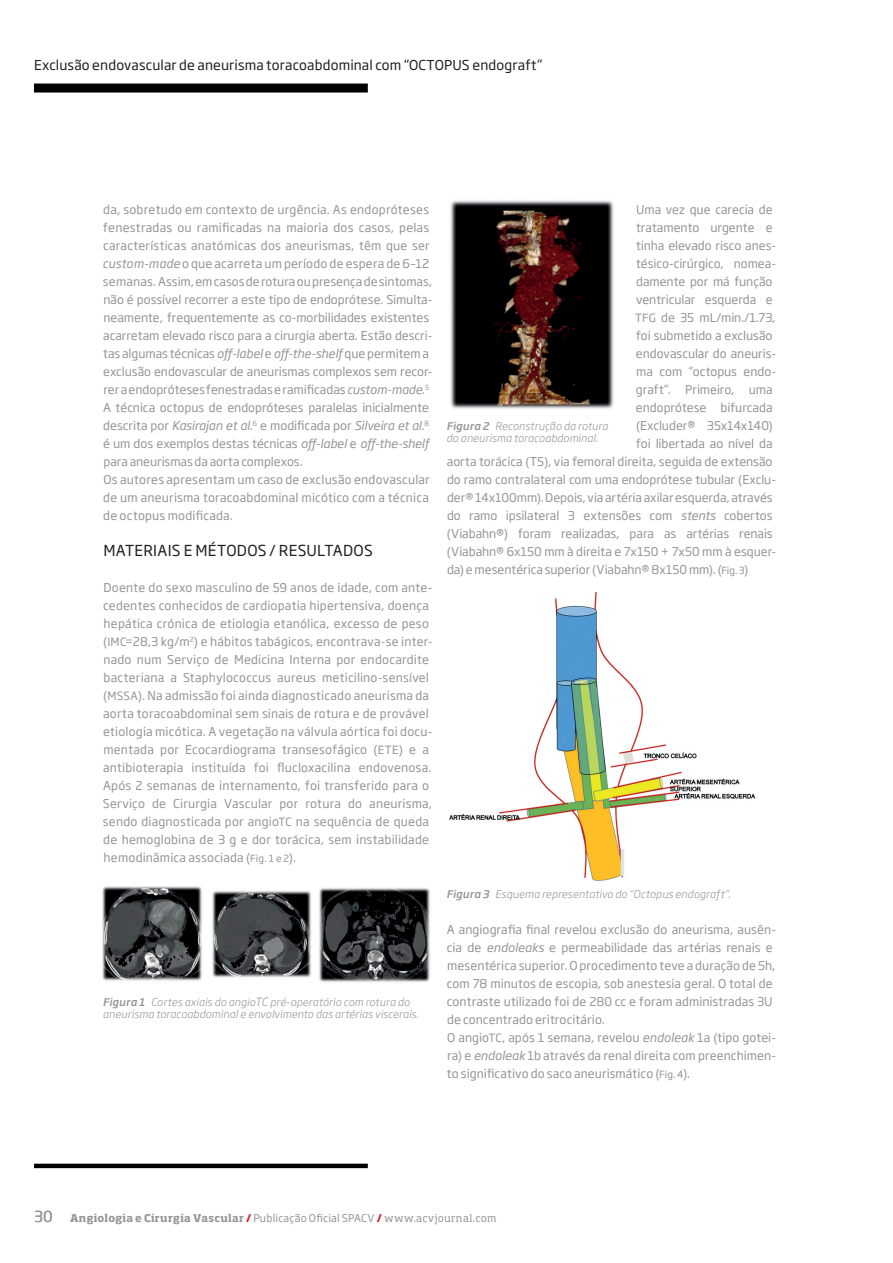
<style>
.page{position:relative;width:893px;height:1263px;background:#fff}
.page>*{position:absolute;margin:0;border:0;box-sizing:border-box;transform-origin:0 0}
.t1{font:15px "Soho Gothic Pro";letter-spacing:.02em;color:#231f20}
.t2{font:13.5px "Soho Gothic Pro";letter-spacing:.01em;color:#231f20}
.t3{font:12px/18px "Soho Gothic Pro";letter-spacing:.005em;color:#939598}
.t4{font:italic 300 10.5px/12px "Soho Gothic Pro";letter-spacing:.015em;color:#939598}
.t5{font:700 10.5px "Soho Std";letter-spacing:.03em;color:#939598}
.s1{font-style:italic}
.s2{font-size:11.25px}
.s3{font-size:9.75px}
.s4{font-weight:500}
.s5{font-family:"Soho Gothic Pro";font-weight:400;font-size:15px}
.s6{color:#e51a23}
.s7{font-family:"Soho Gothic Pro";font-weight:400}
.s8{font-weight:400}
</style>
<div class="page">
<div style="left:34px;top:84px;width:334px;height:9px;background:#000"></div>
<hr style="left:34px;top:1164px;width:334px;height:4px;background:#000">
<img style="left:449px;top:592px;width:307px;height:289px">
<img style="left:102px;top:886px;width:328px;height:96px">
<img style="left:450px;top:200px;width:164px;height:209px">
<p class="t2" style="left:34px;top:55px;width:510px">Exclusão endovascular de aneurisma toracoabdominal com “OCTOPUS endograft”</p>
<p class="t3" style="left:102px;top:200px;width:332px">da, sobretudo em contexto de urgência. As endopróteses fenestradas ou ramificadas na maioria dos casos, pelas características anatómicas dos aneurismas, têm que ser <span class="s1">custom-made</span> o que acarreta um período de espera de 6–12 semanas. Assim, em casos de rotura ou presença de sintomas, não é possível recorrer a este tipo de endoprótese. Simulta&shy;neamente, frequentemente as co-morbilidades existentes acarretam elevado risco para a cirurgia aberta. Estão descri&shy;tas algumas técnicas <span class="s1">off-label</span> e <span class="s1">off-the-shelf</span> que permitem a exclusão endovascular de aneurismas complexos sem recor&shy;rer a endopróteses fenestradas e ramificadas <span class="s1">custom-made</span>.<sup>5<br></sup>A técnica octopus de endopróteses paralelas inicialmente descrita por <span class="s1">Kasirajan et al.</span><sup>6</sup> e modificada por <span class="s1">Silveira et al.</span><sup>8 </sup>é um dos exemplos destas técnicas <span class="s1">off-label</span> e <span class="s1">off-the-shelf </span>para aneurismas da aorta complexos.<br>Os autores apresentam um caso de exclusão endovascular de um aneurisma toracoabdominal micótico com a técnica de octopus modificada.</p>
<p class="t1" style="left:103px;top:539px;width:271px">MATERIAIS E MÉTODOS / RESULTADOS</p>
<p class="t3" style="left:103px;top:578px;width:331px">Doente do sexo masculino de 59 anos de idade, com ante&shy;cedentes conhecidos de cardiopatia hipertensiva, doença hepática crónica de etiologia etanólica, excesso de peso (<span class="s2">IMC</span>=28,3 kg/m<sup>2</sup>) e hábitos tabágicos, encontrava-se inter&shy;nado num Serviço de Medicina Interna por endocardite bacteriana a Staphylococcus aureus meticilino-sensível (<span class="s2">MSSA</span>). Na admissão foi ainda diagnosticado aneurisma da aorta toracoabdominal sem sinais de rotura e de provável etiologia micótica. A vegetação na válvula aórtica foi docu&shy;mentada por Ecocardiograma transesofágico (<span class="s2">ETE</span>) e a antibioterapia instituída foi flucloxacilina endovenosa.<br>Após 2 semanas de internamento, foi transferido para o Serviço de Cirurgia Vascular por rotura do aneurisma, sendo diagnosticada por angio<span class="s2">TC</span> na sequência de queda de hemoglobina de 3 g e dor torácica, sem instabilidade hemodinâmica associada (<span class="s3">Fig. 1 e 2</span>).</p>
<p class="t4" style="left:103px;top:995px;width:317px"><span class="s4">Figura 1</span> Cortes axiais do angio<span class="s2">TC</span> pré-operatório com rotura do aneurisma toracoabdominal e envolvimento das artérias viscerais.</p>
<p class="t3" style="left:636px;top:200px;width:138px">Uma vez que carecia de</p>
<p class="t3" style="left:636px;top:218px;width:138px">tratamento urgente e</p>
<p class="t3" style="left:636px;top:236px;width:141px">tinha elevado risco anes-</p>
<p class="t3" style="left:636px;top:254px;width:141px">tésico-cirúrgico, nomea-</p>
<p class="t3" style="left:636px;top:272px;width:138px">damente por má função</p>
<p class="t3" style="left:636px;top:290px;width:138px">ventricular esquerda e</p>
<p class="t3" style="left:635px;top:308px;width:142px"><span class="s2">TFG</span> de 35 mL/min./1.73,</p>
<p class="t3" style="left:636px;top:326px;width:138px">foi submetido a exclusão</p>
<p class="t3" style="left:636px;top:344px;width:142px">endovascular do aneuris-</p>
<p class="t3" style="left:636px;top:362px;width:141px">ma com “octopus endo-</p>
<p class="t3" style="left:636px;top:380px;width:138px">graft”. Primeiro, uma</p>
<p class="t3" style="left:636px;top:398px;width:138px">endoprótese bifurcada</p>
<p class="t3" style="left:636px;top:416px;width:138px">(Excluder® 35x14x140)</p>
<p class="t3" style="left:636px;top:434px;width:138px">foi libertada ao nível da</p>
<p class="t3" style="left:447px;top:452px;width:327px">aorta torácica (T5), via femoral direita, seguida de extensão</p>
<p class="t3" style="left:447px;top:470px;width:331px">do ramo contralateral com uma endoprótese tubular (Exclu-</p>
<p class="t3" style="left:447px;top:488px;width:327px">der® 14x100mm). Depois, via artéria axilar esquerda, através</p>
<p class="t3" style="left:447px;top:506px;width:327px">do ramo ipsilateral 3 extensões com <span class="s1">stents</span> cobertos</p>
<p class="t3" style="left:447px;top:524px;width:327px">(Viabahn®) foram realizadas, para as artérias renais</p>
<p class="t3" style="left:447px;top:542px;width:331px">(Viabahn® 6x150 mm à direita e 7x150 + 7x50 mm à esquer-</p>
<p class="t3" style="left:447px;top:560px;width:303px">da) e mesentérica superior (Viabahn® 8x150 mm). (<span class="s3">Fig. 3</span>)</p>
<p class="t4" style="left:446px;top:419px;width:163px"><span class="s4">Figura 2</span> Reconstrução da rotura do aneurisma toracoabdominal.</p>
<p class="t4" style="left:446px;top:887px;width:286px"><span class="s4">Figura 3</span> Esquema representativo do “Octopus endograft”.</p>
<p class="t3" style="left:447px;top:920px;width:331px">A angiografia final revelou exclusão do aneurisma, ausên&shy;cia de <span class="s1">endoleaks</span> e permeabilidade das artérias renais e mesentérica superior. O procedimento teve a duração de 5h, com 78 minutos de escopia, sob anestesia geral. O total de contraste utilizado foi de 280 cc e foram administradas 3U de concentrado eritrocitário.<br>O angio<span class="s2">TC</span>, após 1 semana, revelou <span class="s1">endoleak</span> 1a (tipo gotei&shy;ra) e <span class="s1">endoleak</span> 1b através da renal direita com preenchimen&shy;to significativo do saco aneurismático (<span class="s3">Fig. 4</span>).</p>
<p class="t5" style="left:34px;top:1211px;width:464px"><span class="s5">30</span> Angiologia e Cirurgia Vascular <span class="s6">/</span> <span class="s7">Publicação Oficial SPACV</span> <span class="s6">/</span> <span class="s8">www.acvjournal.com</span></p>
</div>
